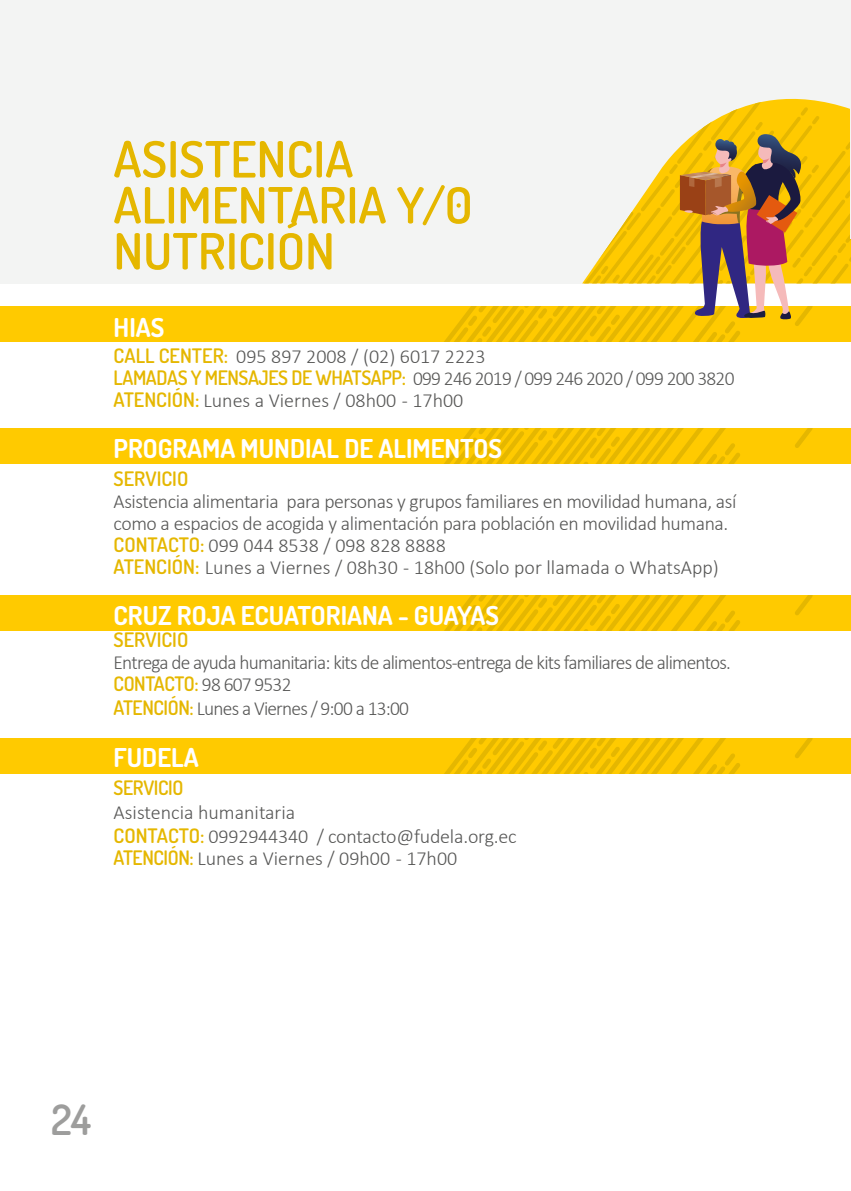
<style>
.page{position:relative;width:851px;height:1191px;background:#fff}
.page>*{position:absolute;margin:0;border:0;box-sizing:border-box;transform-origin:0 0}
.t1{font:600 50px/46px "Dosis";color:#e5b700}
.t2{font:600 42px "Dosis";color:#9d9d9c}
.t3{font:700 26px "Dosis";color:#fff}
.t4{font:300 20px/22px "Calibri";letter-spacing:-.02em;color:#575756}
.t5{font:300 20px/22px "Calibri";letter-spacing:-.04em;color:#575756}
.t6{font:600 20px "Dosis";letter-spacing:-.02em;color:#e5b700}
.t7{font:300 20px "Calibri";color:#575756}
.t8{font:600 20px "Dosis";color:#e5b700}
.s1{font-family:"Dosis";font-weight:600;color:#e5b700}
.s2{font-family:"Calibri";font-weight:300;color:#575756}
</style>
<div class="page">
<div style="left:0;top:0;width:850px;height:283px;background:#f3f4f3"></div>
<svg style="left:694px;top:99px;width:156px;height:35px"></svg>
<div style="left:0;top:306px;width:850px;height:35px;background:#ffca00"></div>
<div style="left:0;top:428px;width:850px;height:35px;background:#ffca00"></div>
<svg style="left:445px;top:428px;width:368px;height:35px"></svg>
<div style="left:0;top:595px;width:850px;height:35px;background:#ffca00"></div>
<svg style="left:445px;top:595px;width:368px;height:35px"></svg>
<div style="left:0;top:738px;width:850px;height:35px;background:#ffca00"></div>
<svg style="left:445px;top:738px;width:368px;height:35px"></svg>
<svg style="left:266px;top:134px;width:584px;height:207px"></svg>
<hr style="left:850px;top:0;width:1px;height:239px;background:#f3f4f3">
<hr style="left:850px;top:583px;width:1px;height:181px;background:#f3f4f3">
<hr style="left:850px;top:788px;width:1px;height:35px;background:#1f2b41">
<hr style="left:850px;top:960px;width:1px;height:36px;background:#1f2b41">
<h1 class="t1" style="left:113px;top:135px;width:360px">ASISTENCIA<br>ALIMENTARIA Y/0<br>NUTRICIÓN</h1>
<h3 class="t3" style="left:114px;top:311px;width:52px">HIAS</h3>
<p class="t6" style="left:114px;top:343px;width:57px">CALL CENTER</p>
<p class="t7" style="left:224px;top:344px;width:263px"><span class="s1">:</span> 095 897 2008 / (02) 6017 2223</p>
<p class="t6" style="left:114px;top:365px;width:21px">LAMADAS</p>
<p class="t6" style="left:191px;top:365px;width:26px">Y MENSAJES</p>
<p class="t6" style="left:291px;top:365px;width:62px">DE WHATSAPP</p>
<p class="t5" style="left:114px;top:367px;width:622px;text-indent:288px"><span class="s1">:</span> 099 246 2019 / 099 246 2020 / 099 200 3820<br><span class="s1">ATENCIÓN:</span> Lunes a Viernes / 08h00 - 17h00</p>
<h3 class="t3" style="left:114px;top:432px;width:390px">PROGRAMA MUNDIAL DE ALIMENTOS</h3>
<p class="t8" style="left:114px;top:466px;width:76px">SERVICIO</p>
<p class="t4" style="left:114px;top:490px;width:624px">Asistencia alimentaria para personas y grupos familiares en movilidad humana, así como a espacios de acogida y alimentación para población en movilidad humana.<br><span class="s1">CONTACTO:</span> 099 044 8538 / 098 828 8888<br><span class="s1">ATENCIÓN:</span> Lunes a Viernes / 08h30 - 18h00 (Solo por llamada o WhatsApp)</p>
<h3 class="t3" style="left:114px;top:599px;width:387px">CRUZ ROJA ECUATORIANA - GUAYAS</h3>
<p class="t8" style="left:114px;top:627px;width:76px">SERVICIO</p>
<p class="t5" style="left:114px;top:651px;width:618px">Entrega de ayuda humanitaria: kits de alimentos-entrega de kits familiares de alimentos.</p>
<p class="t6" style="left:114px;top:671px;width:179px">CONTACTO: <span class="s2">98 607 9532</span></p>
<p class="t5" style="left:114px;top:697px;width:297px"><span class="s1">ATENCIÓN:</span> Lunes a Viernes / 9:00 a 13:00</p>
<h3 class="t3" style="left:114px;top:740px;width:87px">FUDELA</h3>
<p class="t6" style="left:114px;top:774px;width:71px">SERVICIO</p>
<p class="t4" style="left:114px;top:800px;width:404px;line-height:24px">Asistencia humanitaria<br><span class="s1">CONTACTO:</span> 0992944340 / contacto@fudela.org.ec</p>
<p class="t7" style="left:114px;top:845px;width:345px"><span class="s1">ATENCIÓN:</span> Lunes a Viernes / 09h00 - 17h00</p>
<h2 class="t2" style="left:51px;top:1092px;width:41px">24</h2>
</div>
